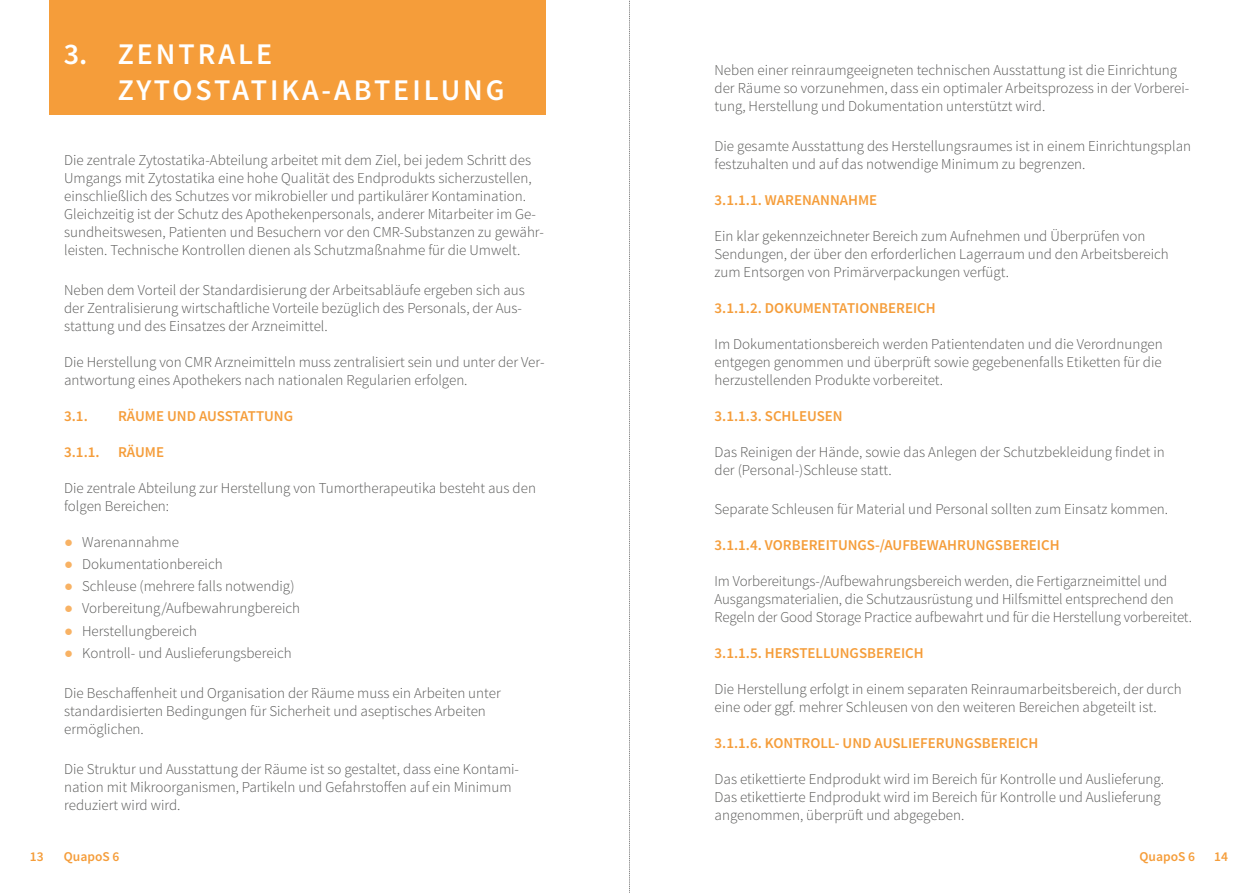
<style>
.page{position:relative;width:1259px;height:893px;background:#fff}
.page>*{position:absolute;margin:0;border:0;box-sizing:border-box;transform-origin:0 0}
.t1{font:600 30px/36px "Source Sans Pro";letter-spacing:.1em;color:#fff}
.t2{font:300 15px/18px "Source Sans Pro";color:#575756}
.t3{font:600 15px "Source Sans Pro";color:#f59d3a}
.t4{font:600 13.5px "Source Sans Pro";color:#f59d3a}
.s1{font-family:"Arial Narrow";font-weight:400;color:#f8b264}
</style>
<div class="page">
<div style="left:50px;top:0;width:496px;height:115px;background:#f59d3a"></div>
<svg style="left:629px;top:0;width:1px;height:893px"></svg>
<h1 class="t1" style="left:118px;top:36px;width:388px;text-indent:-54px">3. ZENTRALE<br>ZYTOSTATIKA-ABTEILUNG</h1>
<p class="t2" style="left:64px;top:151px;width:481px">Die zentrale Zytostatika-Abteilung arbeitet mit dem Ziel, bei jedem Schritt des Umgangs mit Zytostatika eine hohe Qualität des Endprodukts sicherzustellen, einschließlich des Schutzes vor mikrobieller und partikulärer Kontamination.<br>Gleichzeitig ist der Schutz des Apothekenpersonals, anderer Mitarbeiter im Ge&shy;sundheitswesen, Patienten und Besuchern vor den CMR-Substanzen zu gewähr&shy;leisten. Technische Kontrollen dienen als Schutzmaßnahme für die Umwelt.</p>
<p class="t2" style="left:64px;top:281px;width:462px">Neben dem Vorteil der Standardisierung der Arbeitsabläufe ergeben sich aus der Zentralisierung wirtschaftliche Vorteile bezüglich des Personals, der Aus&shy;stattung und des Einsatzes der Arzneimittel.</p>
<p class="t2" style="left:64px;top:353px;width:482px">Die Herstellung von CMR Arzneimitteln muss zentralisiert sein und unter der Ver&shy;antwortung eines Apothekers nach nationalen Regularien erfolgen.</p>
<p class="t3" style="left:64px;top:406px;width:25px">3.1.</p>
<p class="t3" style="left:118px;top:406px;width:176px">RÄUME UND AUSSTATTUNG</p>
<p class="t3" style="left:64px;top:442px;width:101px">3.1.1. RÄUME</p>
<p class="t2" style="left:64px;top:479px;width:473px">Die zentrale Abteilung zur Herstellung von Tumortherapeutika besteht aus den folgen Bereichen:</p>
<p class="t2" style="left:64px;top:533px;width:116px"><span class="s1">●</span> Warenannahme</p>
<p class="t2" style="left:64px;top:555px;width:160px"><span class="s1">●</span> Dokumentationbereich</p>
<p class="t2" style="left:64px;top:577px;width:232px"><span class="s1">●</span> Schleuse (mehrere falls notwendig)</p>
<p class="t2" style="left:64px;top:599px;width:237px"><span class="s1">●</span> Vorbereitung/Aufbewahrungbereich</p>
<p class="t2" style="left:64px;top:622px;width:134px"><span class="s1">●</span> Herstellungbereich</p>
<p class="t2" style="left:64px;top:644px;width:229px"><span class="s1">●</span> Kontroll- und Auslieferungsbereich</p>
<p class="t2" style="left:64px;top:684px;width:438px">Die Beschaffenheit und Organisation der Räume muss ein Arbeiten unter standardisierten Bedingungen für Sicherheit und aseptisches Arbeiten ermöglichen.</p>
<p class="t2" style="left:64px;top:760px;width:456px">Die Struktur und Ausstattung der Räume ist so gestaltet, dass eine Kontami&shy;nation mit Mikroorganismen, Partikeln und Gefahrstoffen auf ein Minimum reduziert wird wird.</p>
<p class="t2" style="left:714px;top:61px;width:476px">Neben einer reinraumgeeigneten technischen Ausstattung ist die Einrichtung der Räume so vorzunehmen, dass ein optimaler Arbeitsprozess in der Vorberei&shy;tung, Herstellung und Dokumentation unterstützt wird.</p>
<p class="t2" style="left:714px;top:137px;width:478px">Die gesamte Ausstattung des Herstellungsraumes ist in einem Einrichtungsplan festzuhalten und auf das notwendige Minimum zu begrenzen.</p>
<p class="t3" style="left:714px;top:190px;width:164px">3.1.1.1. WARENANNAHME</p>
<p class="t2" style="left:714px;top:227px;width:456px">Ein klar gekennzeichneter Bereich zum Aufnehmen und Überprüfen von<br>Sendungen, der über den erforderlichen Lagerraum und den Arbeitsbereich zum Entsorgen von Primärverpackungen verfügt.</p>
<p class="t3" style="left:714px;top:298px;width:223px">3.1.1.2. DOKUMENTATIONBEREICH</p>
<p class="t2" style="left:714px;top:335px;width:450px;text-align:justify">Im Dokumentationsbereich werden Patientendaten und die Verordnungen entgegen genommen und überprüft sowie gegebenenfalls Etiketten für die herzustellenden Produkte vorbereitet.</p>
<p class="t3" style="left:714px;top:406px;width:130px">3.1.1.3. SCHLEUSEN</p>
<p class="t2" style="left:714px;top:443px;width:452px">Das Reinigen der Hände, sowie das Anlegen der Schutzbekleidung findet in der (Personal-)Schleuse statt.</p>
<p class="t2" style="left:714px;top:500px;width:455px">Separate Schleusen für Material und Personal sollten zum Einsatz kommen.</p>
<p class="t3" style="left:714px;top:536px;width:347px">3.1.1.4. VORBEREITUNGS-/AUFBEWAHRUNGSBEREICH</p>
<p class="t2" style="left:714px;top:572px;width:479px">Im Vorbereitungs-/Aufbewahrungsbereich werden, die Fertigarzneimittel und<br>Ausgangsmaterialien, die Schutzausrüstung und Hilfsmittel entsprechend den<br>Regeln der Good Storage Practice aufbewahrt und für die Herstellung vorbereitet.</p>
<p class="t3" style="left:714px;top:644px;width:211px">3.1.1.5. HERSTELLUNGSBEREICH</p>
<p class="t2" style="left:714px;top:680px;width:469px">Die Herstellung erfolgt in einem separaten Reinraumarbeitsbereich, der durch eine oder ggf. mehrer Schleusen von den weiteren Bereichen abgeteilt ist.</p>
<p class="t3" style="left:714px;top:734px;width:325px">3.1.1.6. KONTROLL- UND AUSLIEFERUNGSBEREICH</p>
<p class="t2" style="left:714px;top:770px;width:451px">Das etikettierte Endprodukt wird im Bereich für Kontrolle und Auslieferung.<br>Das etikettierte Endprodukt wird im Bereich für Kontrolle und Auslieferung angenommen, überprüft und abgegeben.</p>
<p class="t4" style="left:30px;top:848px;width:15px">13</p>
<p class="t4" style="left:64px;top:848px;width:57px">QuapoS 6</p>
<p class="t4" style="left:1139px;top:848px;width:57px">QuapoS 6</p>
<p class="t4" style="left:1214px;top:848px;width:15px">14</p>
</div>
